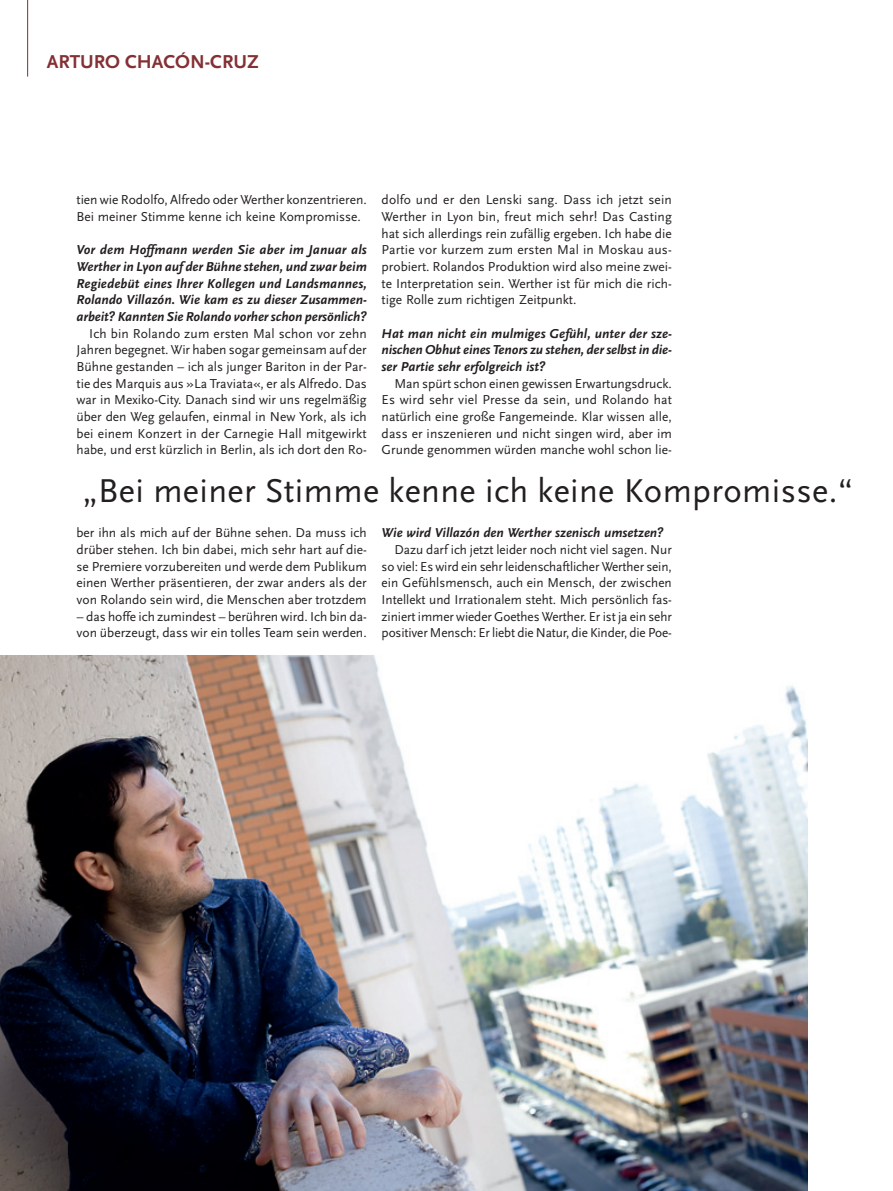
<style>
.page{position:relative;width:893px;height:1191px;background:#fff}
.page>*{position:absolute;margin:0;border:0;box-sizing:border-box;transform-origin:0 0}
.t1{font:34.5px "Scala Sans";letter-spacing:.01em;color:#231f20}
.t2{font:700 19.5px "Scala Sans";color:#843034}
.t3{font:13.5px/16.6px "Scala Sans";color:#231f20;text-align:justify}
.t4{font:italic 700 13.5px/16.6px "Scala Sans";color:#231f20;text-align:justify}
</style>
<div class="page">
<hr style="left:27px;top:0;width:1px;height:77px;background:#843034">
<img style="left:0;top:655px;width:808px;height:536px">
<h2 class="t2" style="left:47px;top:53px;width:213px">ARTURO CHACÓN-CRUZ</h2>
<p class="t3" style="left:77px;top:193px;width:292px">tien wie Rodolfo, Alfredo oder Werther konzentrieren.<br>Bei meiner Stimme kenne ich keine Kompromisse.</p>
<p class="t4" style="left:77px;top:243px;width:292px">Vor dem Hoffmann werden Sie aber im Januar als Werther in Lyon auf der Bühne stehen, und zwar beim Regiedebüt eines Ihrer Kollegen und Landsmannes, Rolando Villazón. Wie kam es zu dieser Zusammen&shy;arbeit? Kannten Sie Rolando vorher schon persönlich?</p>
<p class="t3" style="left:77px;top:326px;width:292px;text-indent:13px">Ich bin Rolando zum ersten Mal schon vor zehn Jahren begegnet. Wir haben sogar gemeinsam auf der Bühne gestanden – ich als junger Bariton in der Par&shy;tie des Marquis aus »La Traviata«, er als Alfredo. Das war in Mexiko-City. Danach sind wir uns regelmäßig über den Weg gelaufen, einmal in New York, als ich bei einem Konzert in der Carnegie Hall mitgewirkt habe, und erst kürzlich in Berlin, als ich dort den Ro-</p>
<p class="t3" style="left:382px;top:193px;width:292px">dolfo und er den Lenski sang. Dass ich jetzt sein Wer ther in Lyon bin, freut mich sehr! Das Casting hat sich allerdings rein zufällig ergeben. Ich habe die Partie vor kurzem zum ersten Mal in Moskau aus&shy;probiert. Rolandos Produktion wird also meine zwei&shy;te Interpretation sein. Werther ist für mich die rich&shy;tige Rolle zum richtigen Zeitpunkt.</p>
<p class="t4" style="left:382px;top:326px;width:292px">Hat man nicht ein mulmiges Gefühl, unter der sze&shy;nischen Obhut eines Tenors zu stehen, der selbst in die&shy;ser Partie sehr erfolgreich ist?</p>
<p class="t3" style="left:382px;top:376px;width:292px;text-indent:13px">Man spürt schon einen gewissen Erwartungsdruck.<br>Es wird sehr viel Presse da sein, und Rolando hat natürlich eine große Fangemeinde. Klar wissen alle, dass er inszenieren und nicht singen wird, aber im Grunde genommen würden manche wohl schon lie-</p>
<h1 class="t1" style="left:83px;top:476px;width:772px">„Bei meiner Stimme kenne ich keine Kompromisse.“</h1>
<p class="t3" style="left:77px;top:526px;width:292px">ber ihn als mich auf der Bühne sehen. Da muss ich drüber stehen. Ich bin dabei, mich sehr hart auf die&shy;se Premiere vorzubereiten und werde dem Publikum einen Werther präsentieren, der zwar anders als der von Rolando sein wird, die Menschen aber trotzdem</p>
<p class="t3" style="left:77px;top:609px;width:292px">– das hoffe ich zumindest – berühren wird. Ich bin da&shy;von überzeugt, dass wir ein tolles Team sein werden.</p>
<p class="t4" style="left:382px;top:526px;width:284px">Wie wird Villazón den Werther szenisch umsetzen?</p>
<p class="t3" style="left:382px;top:542px;width:292px;text-indent:13px">Dazu darf ich jetzt leider noch nicht viel sagen. Nur so viel: Es wird ein sehr leidenschaftlicher Werther sein, ein Gefühlsmensch, auch ein Mensch, der zwischen Intellekt und Irrationalem steht. Mich persönlich fas&shy;ziniert immer wieder Goethes Werther. Er ist ja ein sehr positiver Mensch: Er liebt die Natur, die Kinder, die Poe-</p>
</div>
